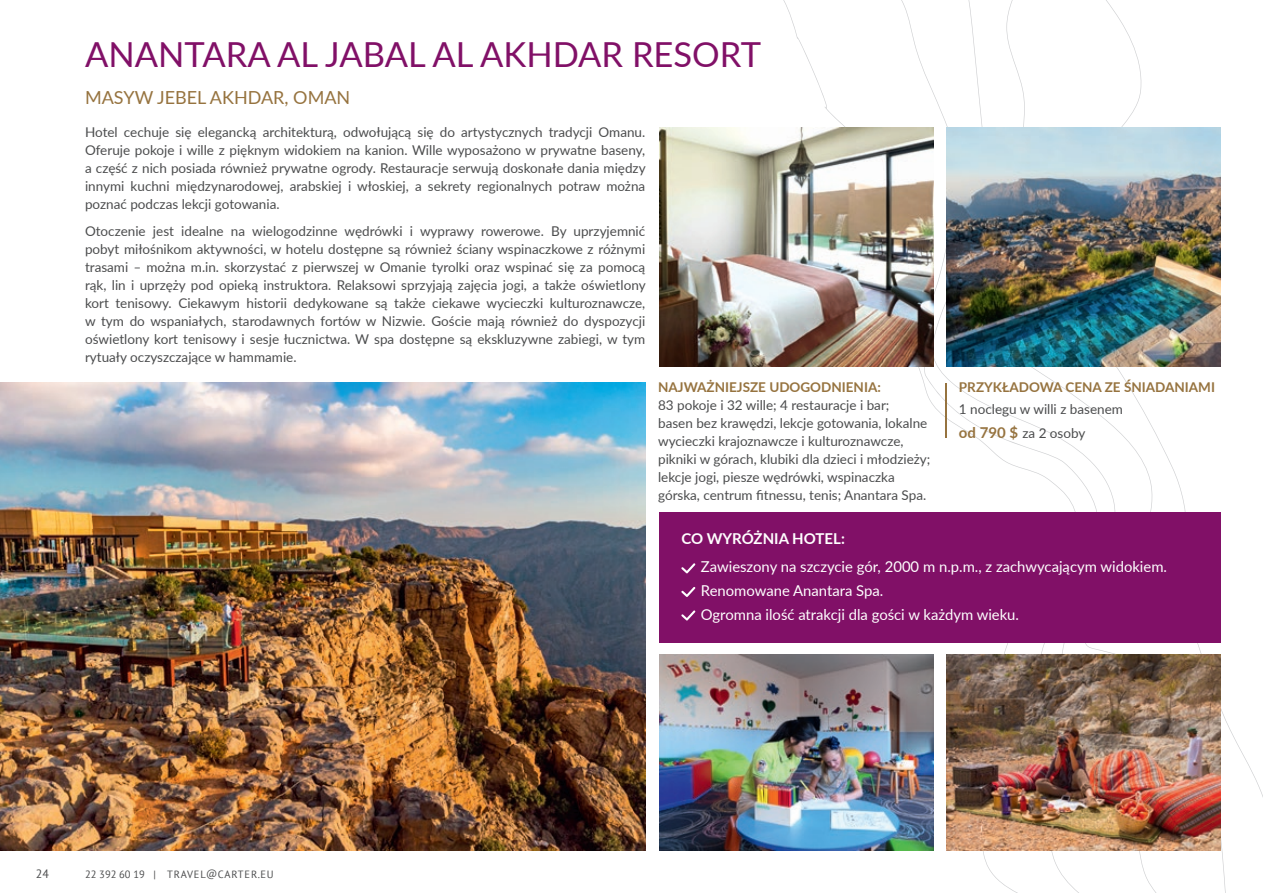
<style>
.page{position:relative;width:1263px;height:893px;background:#fff}
.page>*{position:absolute;margin:0;border:0;box-sizing:border-box;transform-origin:0 0}
.t1{font:34.5px "Lato";color:#811067}
.t2{font:18px "Lato";color:#96733f}
.t3{font:15px/24px "Lato";color:#fff}
.t4{font:700 15px "Lato";color:#fff}
.t5{font:13.5px/18px "Lato";color:#4b4c4d;text-align:justify}
.t6{font:700 13.5px "Lato";color:#96733f}
.t7{font:12px "PT Sans";color:#4b4c4d}
.t8{font:10.5px "PT Sans";letter-spacing:.055em;color:#4b4c4d}
.s1{font-weight:700;font-size:15px;color:#96733f}
</style>
<div class="page">
<svg style="left:783px;top:0;width:480px;height:893px"></svg>
<img style="left:659px;top:128px;width:274px;height:238px">
<img style="left:946px;top:128px;width:274px;height:238px">
<hr style="left:946px;top:383px;width:1px;height:55px;background:#96733f">
<div style="left:659px;top:512px;width:561px;height:130px;background:#811067"></div>
<svg style="left:681px;top:563px;width:14px;height:10px"></svg>
<svg style="left:681px;top:587px;width:14px;height:10px"></svg>
<svg style="left:681px;top:610px;width:14px;height:11px"></svg>
<img style="left:0;top:383px;width:645px;height:467px">
<img style="left:946px;top:655px;width:274px;height:195px">
<img style="left:659px;top:655px;width:274px;height:195px">
<h1 class="t1" style="left:85px;top:30px;width:677px">ANANTARA AL JABAL AL AKHDAR RESORT</h1>
<h2 class="t2" style="left:85px;top:85px;width:267px">MASYW JEBEL AKHDAR, OMAN</h2>
<p class="t5" style="left:85px;top:123px;width:562px">Hotel cechuje się elegancką architekturą, odwołującą się do artystycznych tradycji Omanu.<br>Oferuje pokoje i wille z pięknym widokiem na kanion. Wille wyposażono w prywatne baseny, a część z nich posiada również prywatne ogrody. Restauracje serwują doskonałe dania między innymi kuchni międzynarodowej, arabskiej i włoskiej, a sekrety regionalnych potraw można poznać podczas lekcji gotowania.</p>
<p class="t5" style="left:85px;top:221px;width:562px">Otoczenie jest idealne na wielogodzinne wędrówki i wyprawy rowerowe. By uprzyjemnić pobyt miłośnikom aktywności, w hotelu dostępne są również ściany wspinaczkowe z różnymi trasami ‒ można m.in. skorzystać z pierwszej w Omanie tyrolki oraz wspinać się za pomocą rąk, lin i uprzęży pod opieką instruktora. Relaksowi sprzyjają zajęcia jogi, a także oświetlony kort tenisowy. Ciekawym historii dedykowane są także ciekawe wycieczki kulturoznawcze, w tym do wspaniałych, starodawnych fortów w Nizwie. Goście mają również do dyspozycji oświetlony kort tenisowy i sesje łucznictwa. W spa dostępne są ekskluzywne zabiegi, w tym rytuały oczyszczające w hammamie.</p>
<p class="t6" style="left:658px;top:378px;width:224px">NAJWAŻNIEJSZE UDOGODNIENIA:</p>
<p class="t5" style="left:658px;top:396px;width:274px;text-align:left">83 pokoje i 32 wille; 4 restauracje i bar;<br>basen bez krawędzi, lekcje gotowania, lokalne wycieczki krajoznawcze i kulturoznawcze, pikniki w górach, klubiki dla dzieci i młodzieży; lekcje jogi, piesze wędrówki, wspinaczka górska, centrum fitnessu, tenis; Anantara Spa.</p>
<p class="t4" style="left:681px;top:527px;width:165px">CO WYRÓŻNIA HOTEL:</p>
<p class="t6" style="left:959px;top:378px;width:258px">PRZYKŁADOWA CENA ZE ŚNIADANIAMI</p>
<p class="t5" style="left:959px;top:423px;width:128px"><span class="s1">od 790 $</span> za 2 osoby</p>
<p class="t5" style="left:959px;top:399px;width:165px">1 noclegu w willi z basenem</p>
<p class="t3" style="left:701px;top:554px;width:468px">Zawieszony na szczycie gór, 2000 m n.p.m., z zachwycającym widokiem.<br>Renomowane Anantara Spa.<br>Ogromna ilość atrakcji dla gości w każdym wieku.</p>
<p class="t7" style="left:36px;top:866px;width:15px">24</p>
<p class="t8" style="left:85px;top:867px;width:190px">22 392 60 19 | TRAVEL@CARTER.EU</p>
</div>
